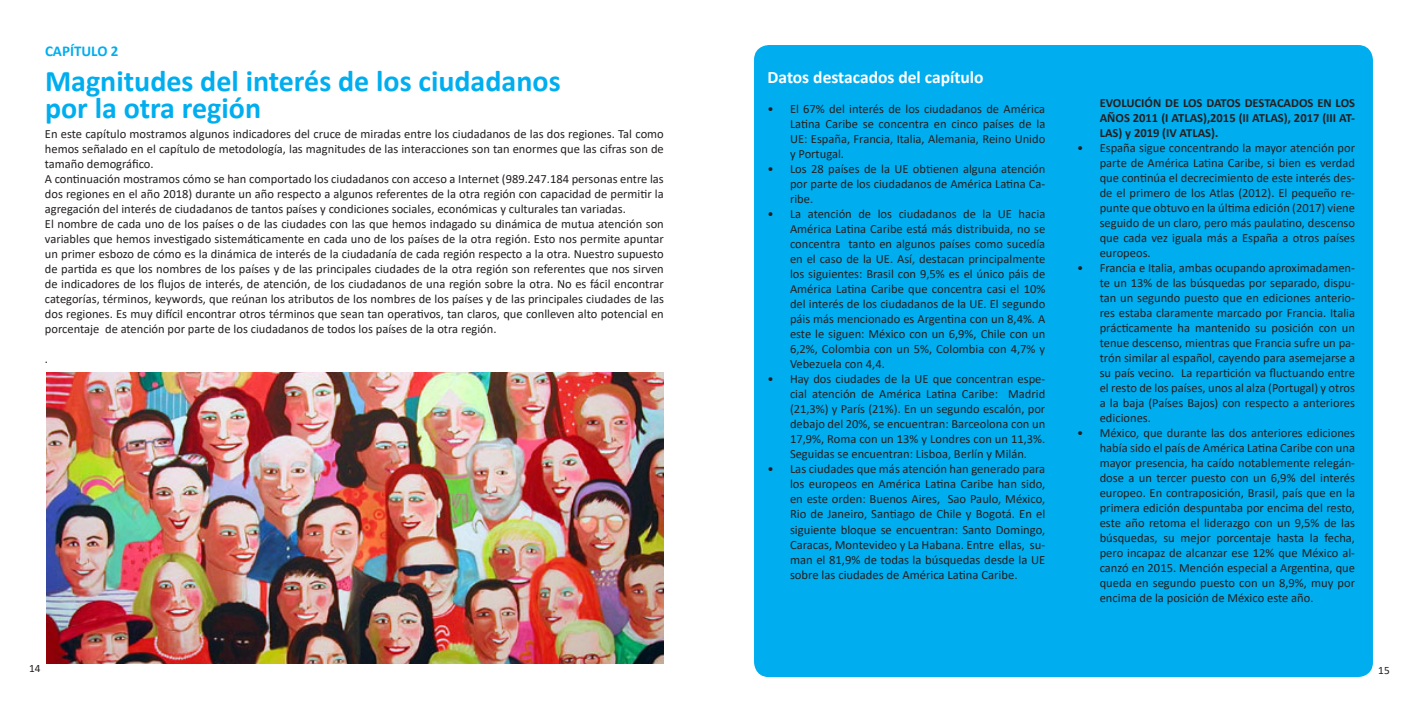
<style>
.page{position:relative;width:1418px;height:709px;background:#fff}
.page>*{position:absolute;margin:0;border:0;box-sizing:border-box;transform-origin:0 0}
.t1{font:700 30px "Calibri";color:#00aeef}
.t2{font:700 17.5px "Calibri";color:#fff}
.t3{font:700 15px "Calibri";color:#00aeef}
.t4{font:12.62px/15.1px "Calibri";color:#231f20;text-align:justify}
.t5{font:12.5px/15px "Calibri";color:#231f20;text-align:justify}
.t6{font:700 12.5px/15px "Calibri";color:#231f20;text-align:justify}
.t7{font:11.25px "Calibri";color:#231f20}
</style>
<div class="page">
<img style="left:46px;top:372px;width:618px;height:292px">
<div style="left:754px;top:45px;width:618px;height:632px;background:#00aeef;border-radius:15px"></div>
<p class="t3" style="left:45px;top:41px;width:75px">CAPÍTULO 2</p>
<p class="t1" style="left:45px;top:60px;width:517px">Magnitudes del interés de los ciudadanos</p>
<p class="t1" style="left:45px;top:87px;width:218px">por la otra región</p>
<p class="t5" style="left:45px;top:126px;width:620px">En este capítulo mostramos algunos indicadores del cruce de miradas entre los ciudadanos de las dos regiones. Tal como hemos señalado en el capítulo de metodología, las magnitudes de las interacciones son tan enormes que las cifras son de tamaño demográfico.</p>
<p class="t5" style="left:45px;top:171px;width:620px">A continuación mostramos cómo se han comportado los ciudadanos con acceso a Internet (989.247.184 personas entre las dos regiones en el año 2018) durante un año respecto a algunos referentes de la otra región con capacidad de permitir la agregación del interés de ciudadanos de tantos países y condiciones sociales, económicas y culturales tan variadas.</p>
<p class="t5" style="left:45px;top:216px;width:620px">El nombre de cada uno de los países o de las ciudades con las que hemos indagado su dinámica de mutua atención son variables que hemos investigado sistemáticamente en cada uno de los países de la otra región. Esto nos permite apuntar un primer esbozo de cómo es la dinámica de interés de la ciudadanía de cada región respecto a la otra. Nuestro supuesto de partida es que los nombres de los países y de las principales ciudades de la otra región son referentes que nos sirven de indicadores de los flujos de interés, de atención, de los ciudadanos de una región sobre la otra. No es fácil encontrar categorías, términos, keywords, que reúnan los atributos de los nombres de los países y de las principales ciudades de las dos regiones. Es muy difícil encontrar otros términos que sean tan operativos, tan claros, que conlleven alto potencial en porcentaje de atención por parte de los ciudadanos de todos los países de la otra región.</p>
<p class="t5" style="left:45px;top:351px;width:5px">.</p>
<p class="t2" style="left:767px;top:64px;width:218px">Datos destacados del capítulo</p>
<p class="t5" style="left:790px;top:101px;width:257px;text-indent:-22px">• El 67% del interés de los ciudadanos de América Latina Caribe se concentra en cinco países de la UE: España, Francia, Italia, Alemania, Reino Unido y Portugal.</p>
<p class="t5" style="left:790px;top:161px;width:257px;text-indent:-22px">• Los 28 países de la UE obtienen alguna atención por parte de los ciudadanos de América Latina Ca&shy;ribe.</p>
<p class="t5" style="left:790px;top:206px;width:257px;text-indent:-22px">• La atención de los ciudadanos de la UE hacia América Latina Caribe está más distribuida, no se concentra tanto en algunos países como sucedía en el caso de la UE. Así, destacan principalmente los siguientes: Brasil con 9,5% es el único páis de América Latina Caribe que concentra casi el 10% del interés de los ciudadanos de la UE. El segundo páis más mencionado es Argentina con un 8,4%. A este le siguen: México con un 6,9%, Chile con un 6,2%, Colombia con un 5%, Colombia con 4,7% y Vebezuela con 4,4.</p>
<p class="t5" style="left:790px;top:371px;width:257px;text-indent:-22px">• Hay dos ciudades de la UE que concentran espe&shy;cial atención de América Latina Caribe: Madrid (21,3%) y París (21%). En un segundo escalón, por debajo del 20%, se encuentran: Barceolona con un 17,9%, Roma con un 13% y Londres con un 11,3%.<br>Seguidas se encuentran: Lisboa, Berlín y Milán.</p>
<p class="t4" style="left:790px;top:461px;width:257px;text-indent:-22px">• Las ciudades que más atención han generado para los europeos en América Latina Caribe han sido, en este orden: Buenos Aires, Sao Paulo, México, Rio de Janeiro, Santiago de Chile y Bogotá. En el siguiente bloque se encuentran: Santo Domingo, Caracas, Montevideo y La Habana. Entre ellas, su&shy;man el 81,9% de todas la búsquedas desde la UE sobre las ciudades de América Latina Caribe.</p>
<p class="t6" style="left:1099px;top:95px;width:257px;text-indent:-22px">• EVOLUCIÓN DE LOS DATOS DESTACADOS EN LOS AÑOS 2011 (I ATLAS),2015 (II ATLAS), 2017 (III AT-LAS) y 2019 (IV ATLAS).</p>
<p class="t5" style="left:1099px;top:140px;width:257px;text-indent:-22px">• España sigue concentrando la mayor atención por parte de América Latina Caribe, si bien es verdad que continúa el decrecimiento de este interés des&shy;de el primero de los Atlas (2012). El pequeño re&shy;punte que obtuvo en la última edición (2017) viene seguido de un claro, pero más paulatino, descenso que cada vez iguala más a España a otros países europeos.</p>
<p class="t5" style="left:1099px;top:260px;width:257px;text-indent:-22px">• Francia e Italia, ambas ocupando aproximadamen&shy;te un 13% de las búsquedas por separado, dispu&shy;tan un segundo puesto que en ediciones anterio&shy;res estaba claramente marcado por Francia. Italia prácticamente ha mantenido su posición con un tenue descenso, mientras que Francia sufre un pa&shy;trón similar al español, cayendo para asemejarse a su país vecino. La repartición va fluctuando entre el resto de los países, unos al alza (Portugal) y otros a la baja (Países Bajos) con respecto a anteriores ediciones.</p>
<p class="t5" style="left:1099px;top:425px;width:257px;text-indent:-22px">• México, que durante las dos anteriores ediciones había sido el país de América Latina Caribe con una mayor presencia, ha caído notablemente relegán&shy;dose a un tercer puesto con un 6,9% del interés europeo. En contraposición, Brasil, país que en la primera edición despuntaba por encima del resto, este año retoma el liderazgo con un 9,5% de las búsquedas, su mejor porcentaje hasta la fecha, pero incapaz de alcanzar ese 12% que México al&shy;canzó en 2015. Mención especial a Argentina, que queda en segundo puesto con un 8,9%, muy por encima de la posición de México este año.</p>
<p class="t7" style="left:29px;top:661px;width:13px">14</p>
<p class="t7" style="left:1378px;top:662px;width:13px">15</p>
</div>
